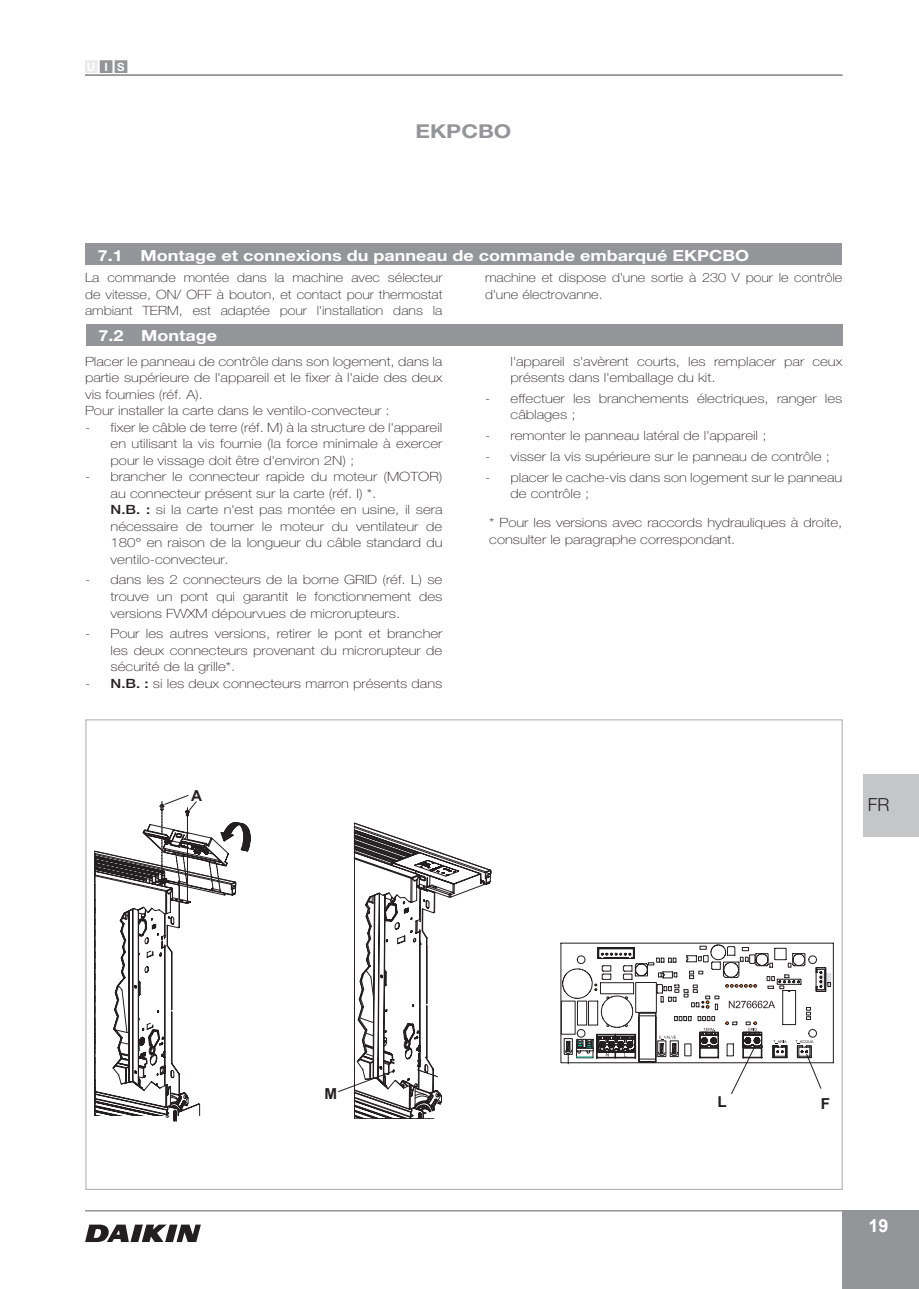
<style>
.page{position:relative;width:919px;height:1289px;background:#fff}
.page>*{position:absolute;margin:0;border:0;box-sizing:border-box;transform-origin:0 0}
.Capitolo_non_numerat{font:700 19.2px "Helvetica Neue LT Std";color:#939598;scale:1.18 1}
.t1{font:700 18px "Arial";color:#fff}
.t2{font:300 18px "Helvetica Neue LT Std";color:#231f20}
.Capitolo_non_numerat-2{font:700 15.3px "Helvetica Neue LT Std";color:#fff;scale:1.18 1}
.t3{font:700 15.3px "Arial";color:#231f20}
.Rientro_Testo{font:100 12.75px/16.5px "Helvetica Neue LT Std";color:#231f20;scale:1.18 1}
.Testo{font:100 12.75px/16.5px "Helvetica Neue LT Std";color:#231f20;text-align:justify;scale:1.13 1}
.Testo-2{font:100 12.75px/16.5px "Helvetica Neue LT Std";color:#231f20;text-align:justify;scale:1.18 1}
.t4{font:700 11.4px "Helvetica Neue LT Std";color:#fff}
.s1{font-weight:500}
</style>
<div class="page">
<hr style="left:85px;top:1209px;width:757px;height:2px;background:#939598">
<div style="left:842px;top:1209px;width:76px;height:79px;background:#939598"></div>
<hr style="left:85px;top:74px;width:757px;height:2px;background:#939598">
<div style="left:115px;top:61px;width:12px;height:11px;background:#939598"></div>
<div style="left:115px;top:60px;width:12px;height:13px;border:1px solid #939598"></div>
<div style="left:100px;top:61px;width:12px;height:11px;background:#939598"></div>
<div style="left:100px;top:60px;width:12px;height:13px;border:1px solid #939598"></div>
<div style="left:85px;top:61px;width:12px;height:11px;background:#e9eaea"></div>
<svg style="left:95px;top:795px;width:156px;height:326px"></svg>
<svg style="left:338px;top:822px;width:153px;height:297px"></svg>
<svg style="left:560px;top:942px;width:273px;height:152px"></svg>
<div style="left:85px;top:243px;width:756px;height:22px;background:#939598"></div>
<div style="left:86px;top:324px;width:756px;height:21px;background:#939598"></div>
<svg style="left:85px;top:1224px;width:116px;height:17px"></svg>
<div style="left:863px;top:773px;width:55px;height:63px;background:#c5c6c8"></div>
<p class="t4" style="left:87px;top:60px;width:39px">UIS</p>
<p class="Capitolo_non_numerat" style="left:415px;top:119px;width:83px">EKPCBO</p>
<p class="Capitolo_non_numerat-2" style="left:98px;top:246px;width:23px">7.1</p>
<p class="Capitolo_non_numerat-2" style="left:140px;top:246px;width:517px">Montage et connexions du panneau de commande embarqué EKPCBO</p>
<p class="Testo" style="left:85px;top:269px;width:318px">La commande montée dans la machine avec sélecteur de vitesse, ON/ OFF à bouton, et contact pour thermostat ambiant TERM, est adaptée pour l'installation dans la</p>
<p class="Testo" style="left:485px;top:269px;width:318px">machine et dispose d'une sortie à 230 V pour le contrôle d'une électrovanne.</p>
<p class="Capitolo_non_numerat-2" style="left:98px;top:326px;width:23px">7.2</p>
<p class="Capitolo_non_numerat-2" style="left:141px;top:326px;width:66px">Montage</p>
<p class="Testo-2" style="left:85px;top:353px;width:304px">Placer le panneau de contrôle dans son logement, dans la partie supérieure de l'appareil et le fixer à l'aide des deux vis fournies (réf. A).</p>
<p class="Testo-2" style="left:85px;top:402px;width:259px">Pour installer la carte dans le ventilo-convecteur :</p>
<p class="Rientro_Testo" style="left:111px;top:419px;width:283px;text-align:justify;text-indent:-26px">- fixer le câble de terre (réf. M) à la structure de l'appareil en utilisant la vis fournie (la force minimale à exercer pour le vissage doit être d'environ 2N) ;</p>
<p class="Rientro_Testo" style="left:111px;top:468px;width:283px;text-indent:-26px">- brancher le connecteur rapide du moteur (MOTOR) au connecteur présent sur la carte (réf. I) *.</p>
<p class="Rientro_Testo" style="left:111px;top:501px;width:283px;text-align:justify"><span class="s1">N.B. :</span> si la carte n'est pas montée en usine, il sera nécessaire de tourner le moteur du ventilateur de 180° en raison de la longueur du câble standard du ventilo-convecteur.</p>
<p class="Rientro_Testo" style="left:111px;top:571px;width:283px;text-align:justify;text-indent:-26px">- dans les 2 connecteurs de la borne GRID (réf. L) se trouve un pont qui garantit le fonctionnement des versions FWXM dépourvues de microrupteurs.</p>
<p class="Rientro_Testo" style="left:111px;top:625px;width:283px;text-align:justify;text-indent:-26px">- Pour les autres versions, retirer le pont et brancher les deux connecteurs provenant du microrupteur de sécurité de la grille*.</p>
<p class="Rientro_Testo" style="left:85px;top:675px;width:304px">- <span class="s1">N.B. :</span> si les deux connecteurs marron présents dans</p>
<p class="Rientro_Testo" style="left:510px;top:353px;width:283px">l'appareil s'avèrent courts, les remplacer par ceux présents dans l'emballage du kit.</p>
<p class="Rientro_Testo" style="left:510px;top:390px;width:283px;text-indent:-26px">- effectuer les branchements électriques, ranger les câblages ;</p>
<p class="Rientro_Testo" style="left:485px;top:427px;width:240px">- remonter le panneau latéral de l'appareil ;</p>
<p class="Rientro_Testo" style="left:485px;top:448px;width:294px">- visser la vis supérieure sur le panneau de contrôle ;</p>
<p class="Rientro_Testo" style="left:510px;top:469px;width:283px;text-indent:-26px">- placer le cache-vis dans son logement sur le panneau de contrôle ;</p>
<p class="Rientro_Testo" style="left:489px;top:514px;width:301px">* Pour les versions avec raccords hydrauliques à droite, consulter le paragraphe correspondant.</p>
<p class="t3" style="left:191px;top:785px;width:12px">A</p>
<h2 class="t2" style="left:867px;top:794px;width:23px">FR</h2>
<p class="t3" style="left:324px;top:1082px;width:14px">M</p>
<p class="t3" style="left:717px;top:1091px;width:11px">L</p>
<p class="t3" style="left:820px;top:1092px;width:11px">F</p>
<h2 class="t1" style="left:868px;top:1212px;width:22px">19</h2>
</div>
